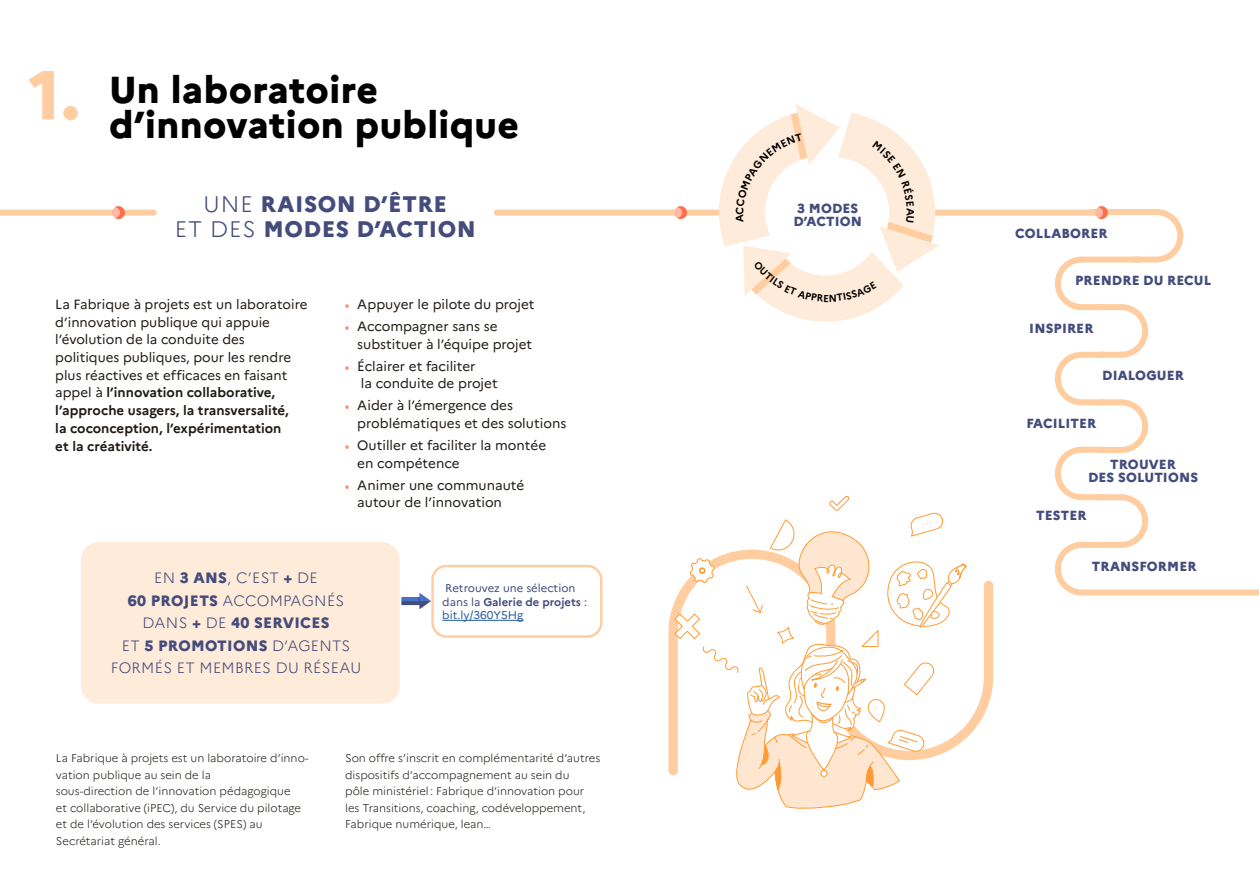
<style>
.page{position:relative;width:1259px;height:893px;background:#fff}
.page>*{position:absolute;margin:0;border:0;box-sizing:border-box;transform-origin:0 0}
.t1{font:800 69px "Marianne";color:#ffcd9f}
.t2{font:800 37.5px/34.5px "Marianne";letter-spacing:.01em;color:#000}
.t3{font:800 22.5px/25.5px "Marianne";letter-spacing:.025em;color:#444c7c;text-align:center}
.t4{font:300 15px/22.5px "Marianne";letter-spacing:.02em;color:#444c7c;text-align:center}
.t5{font:13.5px/17.7px "Marianne";color:#201a15}
.t6{font:13.35px/17.7px "Marianne";color:#201a15}
.t7{font:800 13.2px/13.5px "Marianne";letter-spacing:.01em;color:#444c7c;text-align:center}
.t8{font:300 11.25px/16.5px "Marianne";color:#201a15}
.t9{font:11.25px/13.4px "Marianne";color:#444c7c}
.t10{font:700 10.5px "Marianne";color:#000}
.s1{font-weight:300}
.s2{font-weight:700}
.s3{font-family:"Minion Pro";color:#ff8d6f}
.s4{font-weight:800}
.s5{color:#275b9b}
</style>
<div class="page">
<svg style="left:668px;top:580px;width:325px;height:195px"></svg>
<svg style="left:674px;top:496px;width:293px;height:313px"></svg>
<svg style="left:1054px;top:256px;width:33px;height:55px"></svg>
<div style="left:1082px;top:257px;width:55px;height:6px;background:#ffcd9f"></div>
<div style="left:1082px;top:304px;width:21px;height:6px;background:#ffcd9f"></div>
<svg style="left:1115px;top:304px;width:34px;height:54px"></svg>
<div style="left:1100px;top:304px;width:21px;height:6px;background:#ffcd9f"></div>
<div style="left:1100px;top:352px;width:21px;height:6px;background:#ffcd9f"></div>
<svg style="left:1054px;top:351px;width:33px;height:55px"></svg>
<div style="left:1082px;top:352px;width:21px;height:6px;background:#ffcd9f"></div>
<div style="left:1082px;top:399px;width:21px;height:6px;background:#ffcd9f"></div>
<svg style="left:1115px;top:399px;width:34px;height:54px"></svg>
<div style="left:1100px;top:399px;width:21px;height:6px;background:#ffcd9f"></div>
<div style="left:1100px;top:447px;width:21px;height:6px;background:#ffcd9f"></div>
<svg style="left:1054px;top:446px;width:33px;height:55px"></svg>
<div style="left:1082px;top:447px;width:21px;height:6px;background:#ffcd9f"></div>
<div style="left:1082px;top:494px;width:21px;height:6px;background:#ffcd9f"></div>
<svg style="left:1115px;top:494px;width:34px;height:54px"></svg>
<div style="left:1100px;top:494px;width:21px;height:6px;background:#ffcd9f"></div>
<div style="left:1100px;top:542px;width:21px;height:6px;background:#ffcd9f"></div>
<svg style="left:1054px;top:542px;width:33px;height:54px"></svg>
<div style="left:1082px;top:542px;width:21px;height:6px;background:#ffcd9f"></div>
<svg style="left:1150px;top:209px;width:34px;height:54px"></svg>
<div style="left:1091px;top:209px;width:67px;height:6px;background:#ffcd9f"></div>
<div style="left:1134px;top:257px;width:21px;height:6px;background:#ffcd9f"></div>
<div style="left:0;top:210px;width:154px;height:6px;background:#ffcd9f"></div>
<div style="left:496px;top:210px;width:227px;height:6px;background:#ffcd9f"></div>
<div style="left:913px;top:210px;width:184px;height:6px;background:#ffcd9f"></div>
<svg style="left:112px;top:206px;width:13px;height:13px"></svg>
<svg style="left:115px;top:206px;width:10px;height:13px"></svg>
<svg style="left:674px;top:206px;width:13px;height:13px"></svg>
<svg style="left:677px;top:206px;width:10px;height:13px"></svg>
<svg style="left:1095px;top:206px;width:13px;height:13px"></svg>
<svg style="left:1098px;top:206px;width:10px;height:13px"></svg>
<div style="left:1083px;top:589px;width:176px;height:6px;background:#ffcd9f"></div>
<svg style="left:401px;top:593px;width:30px;height:16px"></svg>
<div style="left:81px;top:542px;width:319px;height:162px;background:#ffebd9;border-radius:18px"></div>
<hr style="left:442px;top:620px;width:81px;height:1px;background:#275b9b">
<div style="left:431px;top:565px;width:171px;height:73px;border:2px solid #ffcd9f;border-radius:14px"></div>
<svg style="left:714px;top:104px;width:226px;height:218px"></svg>
<h1 class="t1" style="left:29px;top:53px;width:53px">1.</h1>
<h2 class="t2" style="left:109px;top:72px;width:411px">Un laboratoire d’innovation publique</h2>
<h3 class="t3" style="left:175px;top:191px;width:303px"><span class="s1">UNE</span> RAISON D’ÊTRE<br><span class="s1">ET DES</span> MODES D’ACTION</h3>
<p class="t6" style="left:55px;top:295px;width:254px">La Fabrique à projets est un laboratoire d’innovation publique qui appuie l’évolution de la conduite des politiques publiques, pour les rendre plus réactives et efficaces en faisant appel à <span class="s2">l’innovation collaborative, l’approche usagers, la transversalité,<br>la coconception, l’expérimentation<br>et la créativité.</span></p>
<p class="t5" style="left:344px;top:295px;width:191px"><span class="s3">•</span> Appuyer le pilote du projet</p>
<p class="t5" style="left:357px;top:317px;width:176px;text-indent:-13px"><span class="s3">•</span> Accompagner sans se substituer à l’équipe projet</p>
<p class="t5" style="left:361px;top:357px;width:138px;text-indent:-16px"><span class="s3">•</span> Éclairer et faciliter<br>la conduite de projet</p>
<p class="t5" style="left:357px;top:397px;width:211px;text-indent:-13px"><span class="s3">•</span> Aider à l’émergence des problématiques et des solutions</p>
<p class="t5" style="left:357px;top:436px;width:190px;text-indent:-13px"><span class="s3">•</span> Outiller et faciliter la montée en compétence</p>
<p class="t5" style="left:357px;top:476px;width:168px;text-indent:-13px"><span class="s3">•</span> Animer une communauté autour de l’innovation</p>
<h3 class="t4" style="left:111px;top:567px;width:252px">EN <span class="s4">3 ANS</span>, C’EST <span class="s4">+</span> DE<br><span class="s4">60 PROJETS</span> ACCOMPAGNÉS<br>DANS <span class="s4">+</span> DE <span class="s4">40 SERVICES<br></span>ET <span class="s4">5 PROMOTIONS</span> D’AGENTS<br>FORMÉS ET MEMBRES DU RÉSEAU</h3>
<p class="t9" style="left:442px;top:581px;width:146px">Retrouvez une sélection dans la <span class="s2">Galerie de projets</span> : <span class="s5">bit.ly/360Y5Hg</span></p>
<p class="t8" style="left:56px;top:750px;width:254px">La Fabrique à projets est un laboratoire d’inno&shy;vation publique au sein de la<br>sous-direction de l’innovation pédagogique<br>et collaborative (iPEC), du Service du pilotage et de l’évolution des services (SPES) au Secrétariat général.</p>
<p class="t8" style="left:345px;top:750px;width:256px">Son offre s’inscrit en complémentarité d’autres dispositifs d’accompagnement au sein du<br>pôle ministériel: Fabrique d’innovation pour les Transitions, coaching, codéveloppement, Fabrique numérique, lean…</p>
<p class="t7" style="left:793px;top:201px;width:70px;text-align:left">3 MODES<br>D’ACTION</p>
<p class="t10" style="left:917px;top:208px;width:9px;rotate:90deg">A</p>
<p class="t7" style="left:1015px;top:227px;width:94px">COLLABORER</p>
<p class="t7" style="left:1075px;top:274px;width:138px">PRENDRE DU RECUL</p>
<p class="t7" style="left:1029px;top:321px;width:66px">INSPIRER</p>
<p class="t7" style="left:1102px;top:369px;width:83px">DIALOGUER</p>
<p class="t7" style="left:1026px;top:417px;width:71px">FACILITER</p>
<p class="t7" style="left:1088px;top:457px;width:112px">TROUVER<br>DES SOLUTIONS</p>
<p class="t7" style="left:1036px;top:509px;width:52px">TESTER</p>
<p class="t7" style="left:1091px;top:560px;width:106px">TRANSFORMER</p>
</div>
